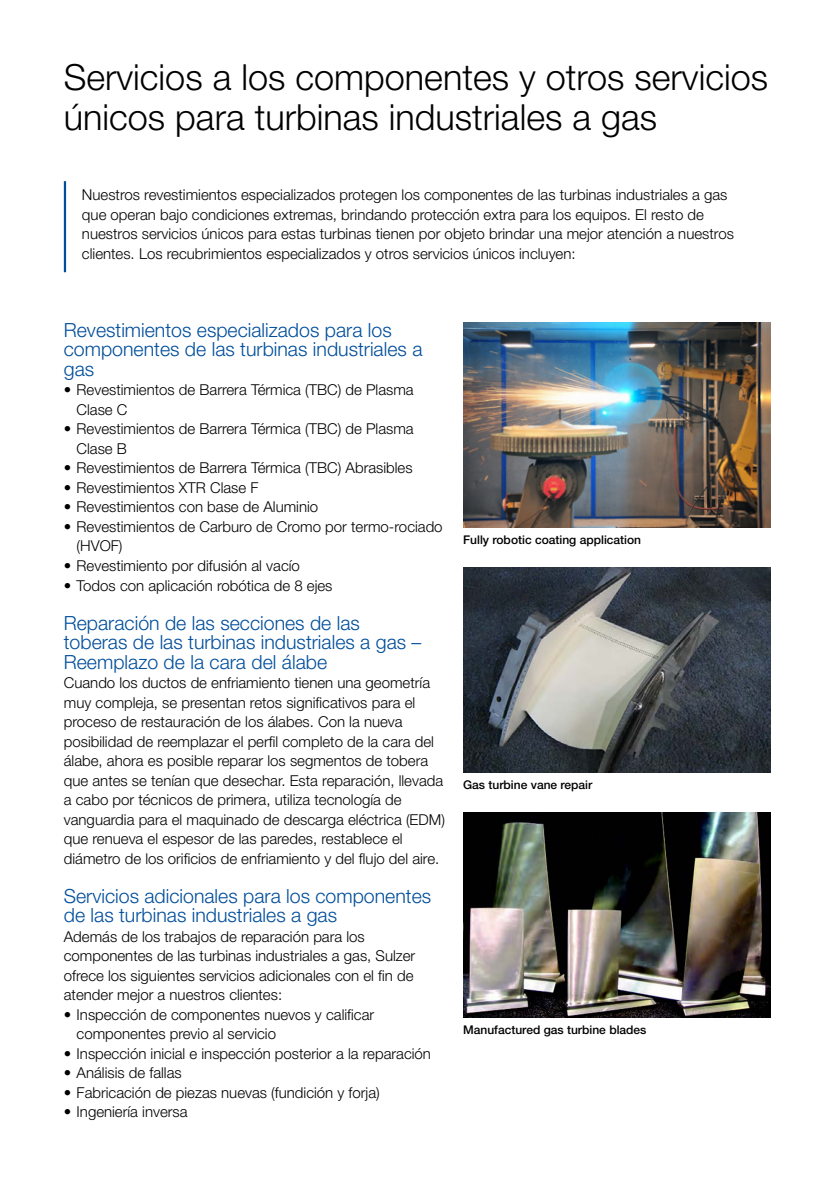
<style>
.page{position:relative;width:830px;height:1191px;background:#fff}
.page>*{position:absolute;margin:0;border:0;box-sizing:border-box;transform-origin:0 0}
.t1{font:300 36px/40.5px "Helvetica Neue LT Pro";color:#000}
.Subtitle_blue{font:300 19.5px/19.5px "Helvetica Neue LT Pro";color:#004e9b}
.Body_text{font:300 15px/19.5px "Helvetica Neue LT Pro";color:#000}
.t2{font:500 12px "Helvetica Neue LT Pro";color:#000}
</style>
<div class="page">
<hr style="left:64px;top:181px;width:2px;height:91px;background:#004e9b">
<img style="left:463px;top:322px;width:307px;height:205px">
<img style="left:463px;top:567px;width:307px;height:205px">
<img style="left:463px;top:812px;width:307px;height:205px">
<p class="t1" style="left:64px;top:56px;width:705px">Servicios a los componentes y otros servicios únicos para turbinas industriales a gas</p>
<p class="Body_text" style="left:82px;top:185px;width:653px">Nuestros revestimientos especializados protegen los componentes de las turbinas industriales a gas que operan bajo condiciones extremas, brindando protección extra para los equipos. El resto de nuestros servicios únicos para estas turbinas tienen por objeto brindar una mejor atención a nuestros clientes. Los recubrimientos especializados y otros servicios únicos incluyen:</p>
<p class="Subtitle_blue" style="left:64px;top:320px;width:360px">Revestimientos especializados para los componentes de las turbinas industriales a gas</p>
<p class="Body_text" style="left:77px;top:380px;width:338px;text-indent:-13px">• Revestimientos de Barrera Térmica (TBC) de Plasma<br>Clase C</p>
<p class="Body_text" style="left:77px;top:419px;width:338px;text-indent:-13px">• Revestimientos de Barrera Térmica (TBC) de Plasma<br>Clase B</p>
<p class="Body_text" style="left:64px;top:458px;width:350px">• Revestimientos de Barrera Térmica (TBC) Abrasibles</p>
<p class="Body_text" style="left:64px;top:477px;width:196px">• Revestimientos XTR Clase F</p>
<p class="Body_text" style="left:64px;top:497px;width:256px">• Revestimientos con base de Aluminio</p>
<p class="Body_text" style="left:77px;top:516px;width:367px;text-indent:-13px">• Revestimientos de Carburo de Cromo por termo-rociado (HVOF)</p>
<p class="Body_text" style="left:64px;top:555px;width:237px">• Revestimiento por difusión al vacío</p>
<p class="Body_text" style="left:64px;top:575px;width:270px">• Todos con aplicación robótica de 8 ejes</p>
<p class="Subtitle_blue" style="left:64px;top:612px;width:359px">Reparación de las secciones de las toberas de las turbinas industriales a gas –<br>Reemplazo de la cara del álabe</p>
<p class="Body_text" style="left:64px;top:672px;width:382px">Cuando los ductos de enfriamiento tienen una geometría muy compleja, se presentan retos significativos para el proceso de restauración de los álabes. Con la nueva posibilidad de reemplazar el perfil completo de la cara del álabe, ahora es posible reparar los segmentos de tobera que antes se tenían que desechar. Esta reparación, llevada a cabo por técnicos de primera, utiliza tecnología de vanguardia para el maquinado de descarga eléctrica (EDM) que renueva el espesor de las paredes, restablece el diámetro de los orificios de enfriamiento y del flujo del aire.</p>
<p class="Subtitle_blue" style="left:64px;top:885px;width:368px">Servicios adicionales para los componentes de las turbinas industriales a gas</p>
<p class="Body_text" style="left:64px;top:926px;width:353px">Además de los trabajos de reparación para los componentes de las turbinas industriales a gas, Sulzer ofrece los siguientes servicios adicionales con el fin de atender mejor a nuestros clientes:</p>
<p class="Body_text" style="left:77px;top:1004px;width:299px;text-indent:-13px">• Inspección de componentes nuevos y calificar componentes previo al servicio</p>
<p class="Body_text" style="left:64px;top:1043px;width:368px">• Inspección inicial e inspección posterior a la reparación</p>
<p class="Body_text" style="left:64px;top:1062px;width:119px">• Análisis de fallas</p>
<p class="Body_text" style="left:64px;top:1082px;width:317px">• Fabricación de piezas nuevas (fundición y forja)</p>
<p class="Body_text" style="left:64px;top:1101px;width:125px">• Ingeniería inversa</p>
<p class="t2" style="left:463px;top:532px;width:179px">Fully robotic coating application</p>
<p class="t2" style="left:463px;top:777px;width:131px">Gas turbine vane repair</p>
<p class="t2" style="left:463px;top:1022px;width:185px">Manufactured gas turbine blades</p>
</div>
